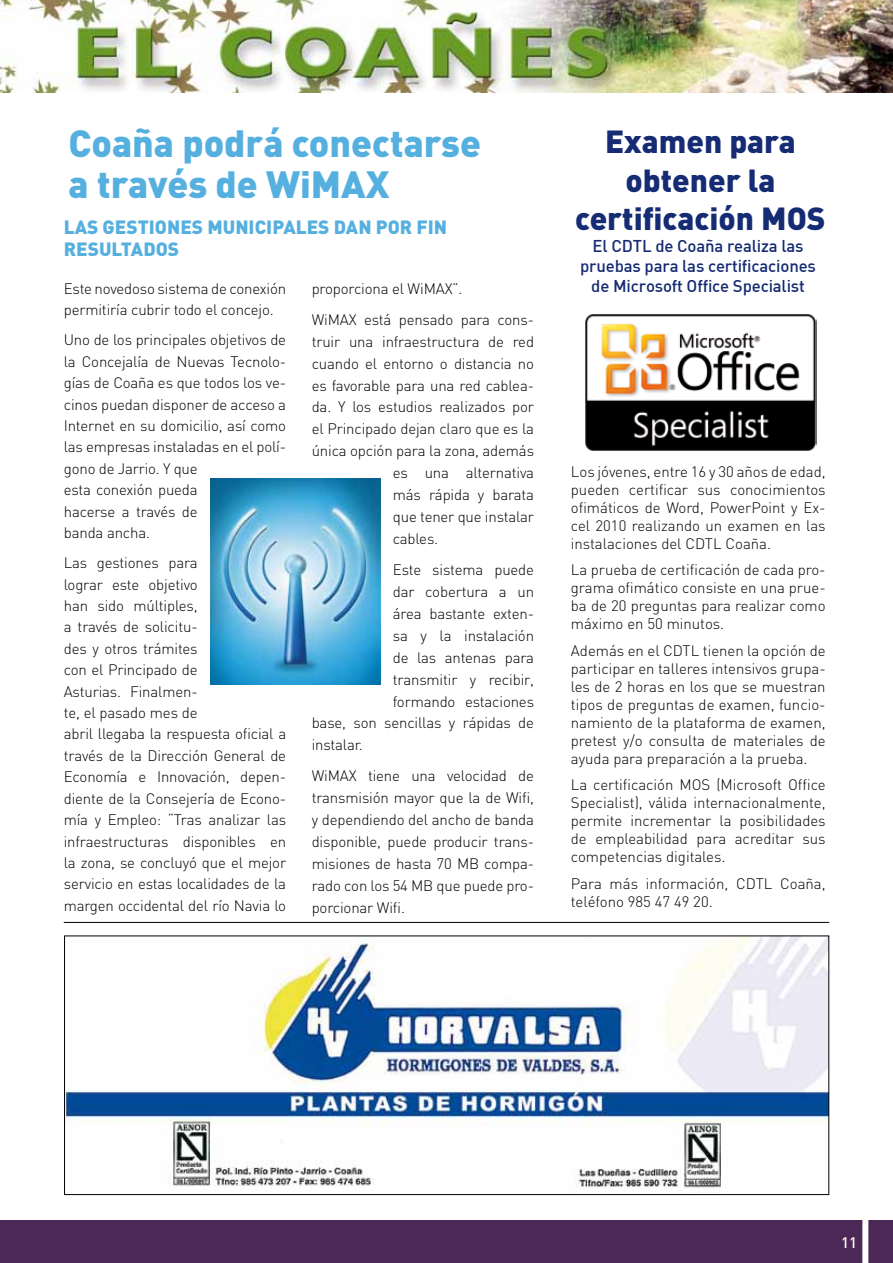
<style>
.page{position:relative;width:893px;height:1263px;background:#fff}
.page>*{position:absolute;margin:0;border:0;box-sizing:border-box;transform-origin:0 0}
.t1{font:900 37.5px/41px "DIN";color:#56b0df}
.t2{font:900 31.5px/38.5px "DIN";color:#152b73;text-align:center}
.t3{font:900 19.05px "DIN";color:#56b0df}
.t4{font:500 16.8px/20.1px "DIN";letter-spacing:-.01em;color:#152b73;text-align:center}
.t5{font:300 15px/21.5px "DIN";letter-spacing:-.01em;color:#000}
.t6{font:500 15px "DIN";color:#fff}
</style>
<div class="page">
<img style="left:0;top:0;width:893px;height:92px">
<div style="left:0;top:1220px;width:893px;height:43px;background:#4b2856"></div>
<div style="left:862px;top:1205px;width:6px;height:58px;background:#fff"></div>
<hr style="left:64px;top:922px;width:765px;height:1px;background:#000">
<img style="left:66px;top:937px;width:761px;height:251px">
<div style="left:64px;top:935px;width:765px;height:260px;border:1px solid #000"></div>
<img style="left:585px;top:314px;width:232px;height:137px">
<img style="left:210px;top:478px;width:170px;height:207px">
<h1 class="t1" style="left:69px;top:121px;width:414px">Coaña podrá conectarse a través de WiMAX</h1>
<p class="t3" style="left:64px;top:214px;width:63px">Las gestiones</p>
<p class="t3" style="left:207px;top:214px;width:12px">municipales</p>
<p class="t3" style="left:334px;top:214px;width:13px">dan</p>
<p class="t3" style="left:376px;top:214px;width:13px">por</p>
<p class="t3" style="left:417px;top:214px;width:11px">fin</p>
<p class="t3" style="left:64px;top:237px;width:13px">resultados</p>
<p class="t5" style="left:64px;top:278px;width:224px">Este novedoso sistema de conexión permitiría cubrir todo el concejo.</p>
<p class="t5" style="left:64px;top:329px;width:224px">Uno de los principales objetivos de la Concejalía de Nuevas Tecnolo&shy;gías de Coaña es que todos los ve&shy;cinos puedan disponer de acceso a<br>Internet en su domicilio, así como las empresas instaladas en el polí&shy;gono de Jarrio. Y que<br>esta conexión pueda<br>hacerse a través de<br>banda ancha.</p>
<p class="t5" style="left:64px;top:552px;width:224px">Las gestiones para<br>lograr este objetivo<br>han sido múltiples,<br>a través de solicitu-<br>des y otros trámites<br>con el Principado de<br>Asturias. Finalmen-<br>te, el pasado mes de<br>abril llegaba la respuesta oficial a través de la Dirección General de<br>Economía e Innovación, depen&shy;diente de la Consejería de Econo&shy;mía y Empleo: “Tras analizar las infraestructuras disponibles en la zona, se concluyó que el mejor servicio en estas localidades de la margen occidental del río Navia lo</p>
<p class="t5" style="left:312px;top:273px;width:224px;line-height:30.5px">proporciona el WiMAX”.<br>WiMAX está pensado para cons-</p>
<p class="t5" style="left:312px;top:330px;width:224px">truir una infraestructura de red</p>
<p class="t5" style="left:312px;top:352px;width:224px">cuando el entorno o distancia no</p>
<p class="t5" style="left:312px;top:374px;width:224px">es favorable para una red cablea-</p>
<p class="t5" style="left:312px;top:396px;width:224px">da. Y los estudios realizados por</p>
<p class="t5" style="left:312px;top:418px;width:224px">el Principado dejan claro que es la</p>
<p class="t5" style="left:312px;top:440px;width:224px">única opción para la zona, además</p>
<p class="t5" style="left:393px;top:462px;width:143px">es una alternativa</p>
<p class="t5" style="left:393px;top:484px;width:143px">más rápida y barata</p>
<p class="t5" style="left:393px;top:506px;width:143px">que tener que instalar</p>
<p class="t5" style="left:393px;top:528px;width:47px">cables.</p>
<p class="t5" style="left:393px;top:558px;width:143px">Este sistema puede</p>
<p class="t5" style="left:393px;top:580px;width:143px">dar cobertura a un</p>
<p class="t5" style="left:393px;top:602px;width:143px">área bastante exten-</p>
<p class="t5" style="left:393px;top:624px;width:143px">sa y la instalación</p>
<p class="t5" style="left:393px;top:646px;width:143px">de las antenas para</p>
<p class="t5" style="left:393px;top:668px;width:143px">transmitir y recibir,</p>
<p class="t5" style="left:393px;top:690px;width:143px">formando estaciones</p>
<p class="t5" style="left:312px;top:712px;width:224px">base, son sencillas y rápidas de</p>
<p class="t5" style="left:312px;top:734px;width:53px">instalar.</p>
<p class="t5" style="left:312px;top:764px;width:224px;line-height:21.9px;text-align:justify">WiMAX tiene una velocidad de transmisión mayor que la de Wifi, y dependiendo del ancho de banda disponible, puede producir trans&shy;misiones de hasta 70 MB compa&shy;rado con los 54 MB que puede pro&shy;porcionar Wifi.</p>
<h2 class="t2" style="left:575px;top:121px;width:252px">Examen para obtener la certificación MOS</h2>
<p class="t4" style="left:580px;top:235px;width:237px">El CDTL de Coaña realiza las pruebas para las certificaciones de Microsoft Office Specialist</p>
<p class="t5" style="left:571px;top:462px;width:256px;line-height:18px;text-align:justify">Los jóvenes, entre 16 y 30 años de edad, pueden certificar sus conocimientos ofimáticos de Word, PowerPoint y Ex&shy;cel 2010 realizando un examen en las instalaciones del CDTL Coaña.</p>
<p class="t5" style="left:571px;top:561px;width:256px;line-height:18px;text-align:justify">La prueba de certificación de cada pro&shy;grama ofimático consiste en una prue&shy;ba de 20 preguntas para realizar como máximo en 50 minutos.</p>
<p class="t5" style="left:571px;top:641px;width:256px;line-height:18px;text-align:justify">Además en el CDTL tienen la opción de participar en talleres intensivos grupa&shy;les de 2 horas en los que se muestran tipos de preguntas de examen, funcio&shy;namiento de la plataforma de examen, pretest y/o consulta de materiales de ayuda para preparación a la prueba.</p>
<p class="t5" style="left:571px;top:776px;width:256px;line-height:18px;text-align:justify">La certificación MOS (Microsoft Office Specialist), válida internacionalmente, permite incrementar la posibilidades de empleabilidad para acreditar sus competencias digitales.</p>
<p class="t5" style="left:571px;top:874px;width:256px;line-height:18px">Para más información, CDTL Coaña, teléfono 985 47 49 20.</p>
<p class="t6" style="left:841px;top:1232px;width:17px">11</p>
</div>
